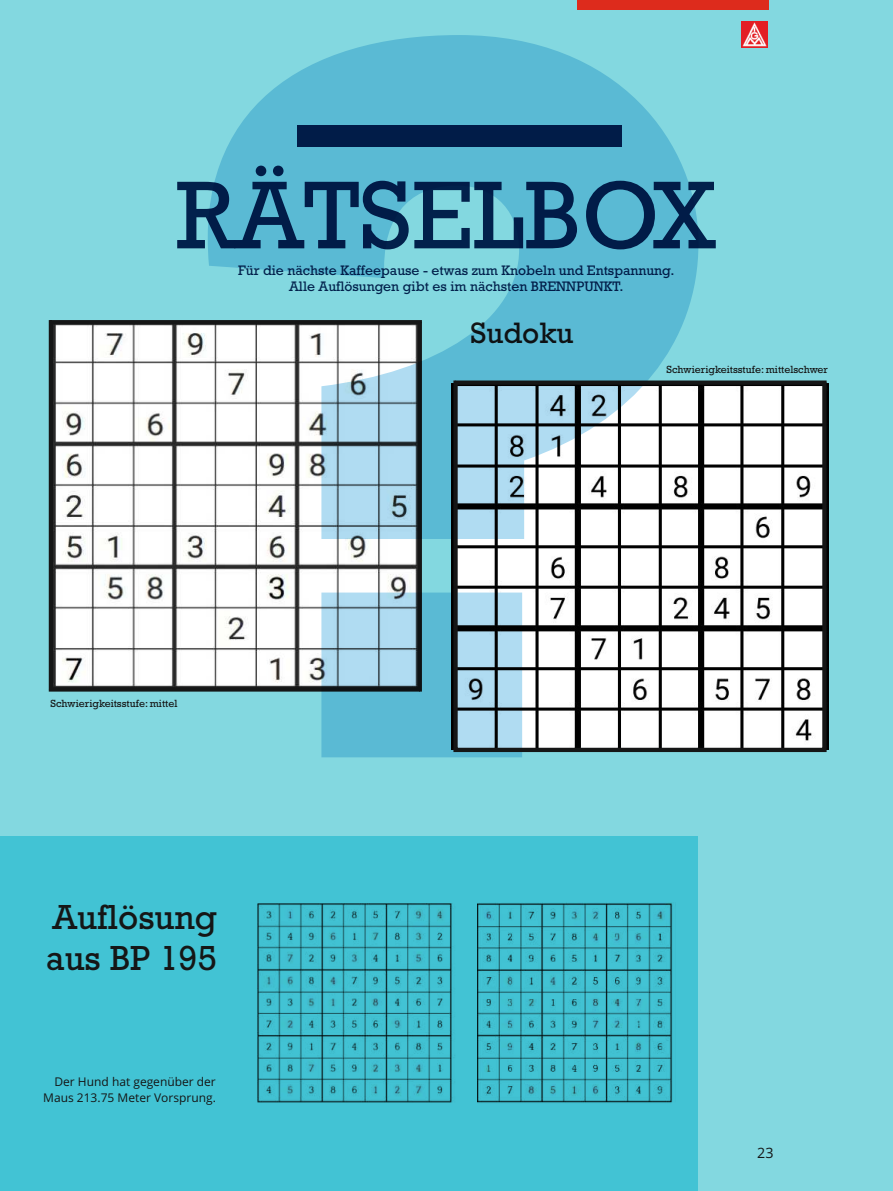
<style>
.page{position:relative;width:893px;height:1191px;background:#83d8e0}
.page>*{position:absolute;margin:0;border:0;box-sizing:border-box;transform-origin:0 0}
.t1{font:900 1030.05px "Runda";color:#b0dcf2}
.t2{font:97.95px "Rockwell";color:#02214c}
.t3{font:35.4px "Rockwell";color:#151616}
.t4{font:30px "Rockwell";color:#151616}
.t5{font:14.25px "Open Sans";color:#151616}
.t6{font:13.95px/16.4px "Rockwell";color:#02214c;text-align:center}
.t7{font:12px/16.4px "Open Sans";color:#151616;text-align:right}
.t8{font:10.5px "Rockwell";color:#151616}
</style>
<div class="page">
<svg style="left:49px;top:320px;width:373px;height:371px"></svg>
<div style="left:297px;top:125px;width:324px;height:22px;background:#02214c"></div>
<svg style="left:453px;top:380px;width:374px;height:372px"></svg>
<div style="left:0;top:836px;width:698px;height:355px;background:#42c3d4"></div>
<img style="left:741px;top:21px;width:26px;height:27px">
<div style="left:577px;top:0;width:191px;height:10px;background:#dd2b1c"></div>
<img style="left:257px;top:903px;width:197px;height:199px">
<img style="left:478px;top:902px;width:195px;height:201px">
<h1 class="t1" style="left:176px;top:-223px;width:555px">?</h1>
<h2 class="t2" style="left:176px;top:159px;width:542px">RÄTSELBOX</h2>
<p class="t6" style="left:238px;top:262px;width:438px">Für die nächste Kaffeepause - etwas zum Knobeln und Entspannung.<br>Alle Auflösungen gibt es im nächsten BRENNPUNKT.</p>
<h3 class="t4" style="left:471px;top:315px;width:104px">Sudoku</h3>
<p class="t8" style="left:667px;top:363px;width:163px">Schwierigkeitsstufe: mittelschwer</p>
<p class="t8" style="left:51px;top:698px;width:128px">Schwierigkeitsstufe: mittel</p>
<h3 class="t3" style="left:53px;top:896px;width:166px">Auflösung</h3>
<h3 class="t3" style="left:46px;top:938px;width:172px">aus BP 195</h3>
<p class="t7" style="left:43px;top:1073px;width:174px">Der Hund hat gegenüber der<br>Maus 213.75 Meter Vorsprung.</p>
<p class="t5" style="left:757px;top:1143px;width:18px">23</p>
</div>
